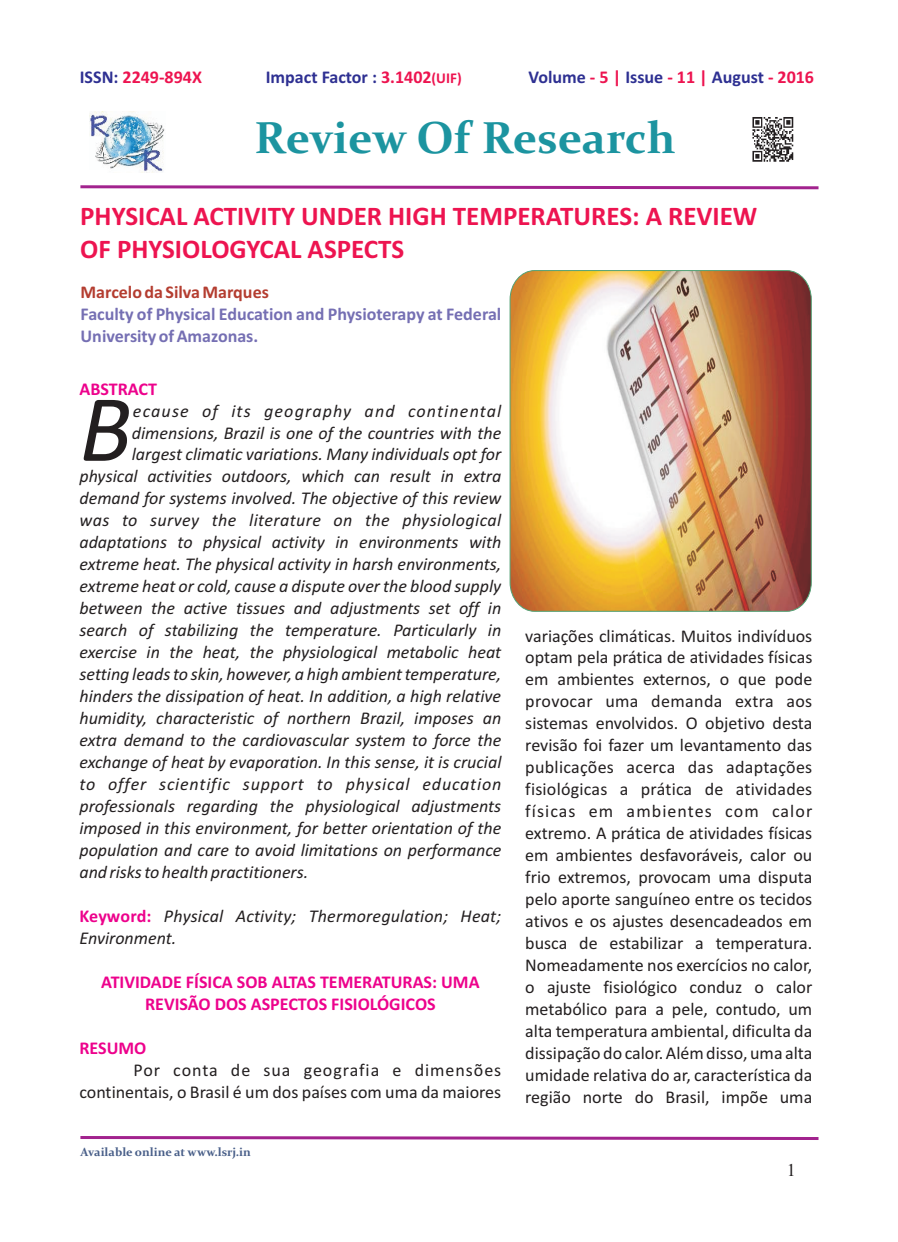
<style>
.page{position:relative;width:898px;height:1242px;background:#fff}
.page>*{position:absolute;margin:0;border:0;box-sizing:border-box;transform-origin:0 0}
.t1{font:italic 96.15px "Calibri";color:#231f20}
.t2{font:700 45px "Constantia";color:#1c94a0}
.t3{font:700 27px/33px "Calibri";color:#ed1450}
.t4{font:italic 18px/21.9px "Calibri";color:#231f20}
.t5{font:18px/21.9px "Calibri";color:#231f20;text-align:right}
.t6{font:700 18px/21.9px "Calibri";color:#ed028c;text-align:center}
.t7{font:700 18px/21.9px "Calibri";color:#756fb3}
.t8{font:700 18px "Calibri";color:#2e3092}
.t9{font:italic 18px "Calibri";letter-spacing:.045em;color:#231f20}
.t10{font:italic 18px "Calibri";letter-spacing:.02em;color:#231f20}
.t11{font:italic 18px "Calibri";letter-spacing:.065em;color:#231f20}
.t12{font:700 18px "Calibri";color:#b43d30}
.t13{font:700 18px "Calibri";color:#ed1450}
.t14{font:18px "Times New Roman";color:#231f20}
.t15{font:700 12px "Constantia";color:#485e88}
.s1{color:#2e3092}
.s2{color:#ed1450}
.s3{font-size:15px;color:#ed1450}
</style>
<div class="page">
<img style="left:752px;top:117px;width:42px;height:45px">
<svg style="left:80px;top:185px;width:739px;height:5px"></svg>
<img style="left:509px;top:270px;width:302px;height:341px">
<svg style="left:80px;top:1136px;width:739px;height:4px;background:#b859a9"></svg>
<img style="left:89px;top:112px;width:76px;height:60px">
<p class="t13" style="left:80px;top:69px;width:124px"><span class="s1">ISSN:</span> 2249-894X</p>
<p class="t8" style="left:266px;top:69px;width:197px">Impact Factor : <span class="s2">3.1402</span><span class="s3">(UIF)</span></p>
<p class="t8" style="left:528px;top:69px;width:287px">Volume <span class="s2">- 5 |</span> Issue <span class="s2">- 11 |</span> August <span class="s2">- 2016</span></p>
<h2 class="t2" style="left:254px;top:119px;width:422px">Review Of Research</h2>
<h3 class="t3" style="left:80px;top:202px;width:678px">PHYSICAL ACTIVITY UNDER HIGH TEMPERATURES: A REVIEW<br>OF PHYSIOLOGYCAL ASPECTS</h3>
<p class="t12" style="left:80px;top:284px;width:190px">Marcelo da Silva Marques</p>
<p class="t7" style="left:80px;top:304px;width:422px">Faculty of Physical Education and Physioterapy at Federal<br>University of Amazonas.</p>
<p class="t6" style="left:79px;top:379px;width:79px">ABSTRACT</p>
<h1 class="t1" style="left:79px;top:389px;width:54px">B</h1>
<p class="t11" style="left:133px;top:403px;width:370px">ecause of its geography and continental</p>
<p class="t4" style="left:132px;top:423px;width:371px">dimensions, Brazil is one of the countries with the</p>
<p class="t4" style="left:132px;top:445px;width:371px">largest climatic variations. Many individuals opt for</p>
<p class="t4" style="left:79px;top:467px;width:423px">physical activities outdoors, which can result in extra</p>
<p class="t4" style="left:79px;top:489px;width:423px">demand for systems involved. The objective of this review</p>
<p class="t10" style="left:79px;top:513px;width:423px">was to survey the literature on the physiological</p>
<p class="t4" style="left:79px;top:533px;width:423px">adaptations to physical activity in environments with</p>
<p class="t4" style="left:79px;top:555px;width:423px">extreme heat. The physical activity in harsh environments,</p>
<p class="t4" style="left:79px;top:577px;width:423px">extreme heat or cold, cause a dispute over the blood supply</p>
<p class="t4" style="left:79px;top:599px;width:423px">between the active tissues and adjustments set off in</p>
<p class="t4" style="left:79px;top:621px;width:423px">search of stabilizing the temperature. Particularly in</p>
<p class="t4" style="left:79px;top:643px;width:423px">exercise in the heat, the physiological metabolic heat</p>
<p class="t4" style="left:79px;top:665px;width:423px">setting leads to skin, however, a high ambient temperature,</p>
<p class="t4" style="left:79px;top:687px;width:423px">hinders the dissipation of heat. In addition, a high relative</p>
<p class="t4" style="left:79px;top:709px;width:423px">humidity, characteristic of northern Brazil, imposes an</p>
<p class="t4" style="left:79px;top:731px;width:423px">extra demand to the cardiovascular system to force the</p>
<p class="t4" style="left:79px;top:752px;width:423px">exchange of heat by evaporation. In this sense, it is crucial</p>
<p class="t9" style="left:79px;top:776px;width:423px">to offer scientific support to physical education</p>
<p class="t4" style="left:79px;top:796px;width:423px">professionals regarding the physiological adjustments</p>
<p class="t4" style="left:79px;top:818px;width:423px">imposed in this environment, for better orientation of the</p>
<p class="t4" style="left:79px;top:840px;width:423px">population and care to avoid limitations on performance</p>
<p class="t4" style="left:79px;top:862px;width:230px">and risks to health practitioners.</p>
<p class="t4" style="left:79px;top:906px;width:423px;text-indent:84px">Physical Activity; Thermoregulation; Heat;<br>Environment.</p>
<p class="t6" style="left:79px;top:906px;width:73px">Keyword:</p>
<p class="t6" style="left:101px;top:972px;width:380px">ATIVIDADE FÍSICA SOB ALTAS TEMERATURAS: UMA<br>REVISÃO DOS ASPECTOS FISIOLÓGICOS</p>
<p class="t6" style="left:79px;top:1038px;width:68px">RESUMO</p>
<p class="t5" style="left:79px;top:1060px;width:423px">Por conta de sua geografia e dimensões continentais, o Brasil é um dos países com uma da maiores</p>
<p class="t15" style="left:80px;top:1147px;width:172px">Available online at www.lsrj.in</p>
<p class="t5" style="left:525px;top:626px;width:288px;text-align:justify">variações climáticas. Muitos indivíduos optam pela prática de atividades físicas em ambientes externos, o que pode provocar uma demanda extra aos sistemas envolvidos. O objetivo desta revisão foi fazer um levantamento das publicações acerca das adaptações fisiológicas a prática de atividades físicas em ambientes com calor extremo. A prática de atividades físicas em ambientes desfavoráveis, calor ou frio extremos, provocam uma disputa pelo aporte sanguíneo entre os tecidos ativos e os ajustes desencadeados em busca de estabilizar a temperatura.<br>Nomeadamente nos exercícios no calor, o ajuste fisiológico conduz o calor metabólico para a pele, contudo, um alta temperatura ambiental, dificulta da dissipação do calor. Além disso, uma alta umidade relativa do ar, característica da região norte do Brasil, impõe uma</p>
<p class="t14" style="left:786px;top:1164px;width:10px">1</p>
</div>
